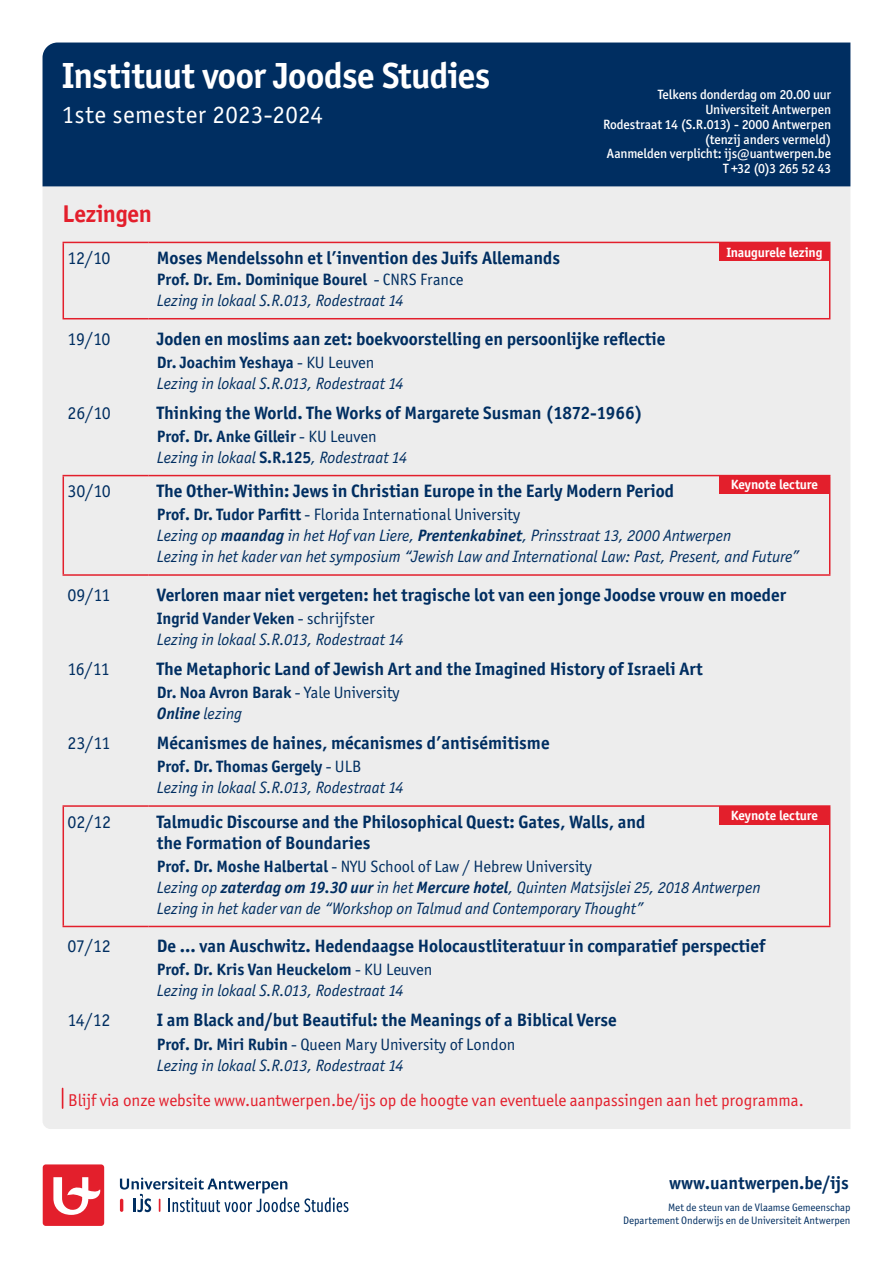
<style>
.page{position:relative;width:893px;height:1263px;background:#fff}
.page>*{position:absolute;margin:0;border:0;box-sizing:border-box;transform-origin:0 0}
.t1{font:700 36.45px "Officina Sans ITC Std";letter-spacing:-.02em;color:#fff}
.t2{font:24.9px "Officina Sans ITC Std";letter-spacing:.015em;color:#fff}
.t3{font:700 24.3px "Officina Sans ITC Std";letter-spacing:-.015em;color:#e31f2c}
.t4{font:700 18px/21px "Officina Sans ITC Std";color:#002e61}
.t5{font:18px "Officina Sans ITC Std";letter-spacing:-.025em;color:#002e61}
.t6{font:17.1px "Officina Sans ITC Std";color:#e31f2c}
.t7{font:italic 16.5px/21px "Officina Sans ITC Std";letter-spacing:-.005em;color:#002e61}
.t8{font:700 16.5px/21px "Officina Sans ITC Std";color:#002e61}
.t9{font:500 13.5px/14.9px "Officina Sans ITC Std";letter-spacing:-.01em;color:#fff;text-align:right}
.t10{font:700 13.5px "Officina Sans ITC Std";letter-spacing:-.005em;color:#fff}
.t11{font:10.8px/12.9px "Officina Sans ITC Std";color:#002e61;text-align:right}
.s1{font-weight:700;font-style:normal}
.s2{font-style:normal}
.s3{font-weight:700}
.s4{font-weight:400}
.s5{font-style:italic}
.s6{font-weight:400;font-style:italic}
</style>
<div class="page">
<div style="left:43px;top:186px;width:807px;height:943px;background:#ededed"></div>
<div style="left:43px;top:43px;width:807px;height:143px;background:#002e61"></div>
<hr style="left:63px;top:805px;width:85px;height:2px;background:#e31f2c">
<hr style="left:63px;top:807px;width:1px;height:119px;background:#e31f2c">
<hr style="left:148px;top:805px;width:682px;height:2px;background:#e31f2c">
<hr style="left:829px;top:807px;width:1px;height:119px;background:#e31f2c">
<hr style="left:63px;top:926px;width:85px;height:1px;background:#e31f2c">
<hr style="left:148px;top:926px;width:682px;height:1px;background:#e31f2c">
<hr style="left:63px;top:475px;width:85px;height:1px;background:#e31f2c">
<hr style="left:63px;top:476px;width:1px;height:98px;background:#e31f2c">
<hr style="left:148px;top:475px;width:682px;height:1px;background:#e31f2c">
<hr style="left:829px;top:476px;width:1px;height:98px;background:#e31f2c">
<hr style="left:63px;top:574px;width:85px;height:2px;background:#e31f2c">
<hr style="left:148px;top:574px;width:682px;height:2px;background:#e31f2c">
<hr style="left:63px;top:242px;width:85px;height:1px;background:#e31f2c">
<hr style="left:63px;top:243px;width:1px;height:75px;background:#e31f2c">
<hr style="left:148px;top:242px;width:682px;height:1px;background:#e31f2c">
<hr style="left:829px;top:243px;width:1px;height:75px;background:#e31f2c">
<hr style="left:63px;top:318px;width:85px;height:1px;background:#e31f2c">
<hr style="left:148px;top:318px;width:682px;height:1px;background:#e31f2c">
<div style="left:43px;top:1164px;width:61px;height:62px;background:#e31f2c;border-radius:3px"></div>
<svg style="left:53px;top:1177px;width:48px;height:38px"></svg>
<svg style="left:120px;top:1177px;width:228px;height:35px"></svg>
<div style="left:719px;top:243px;width:111px;height:18px;background:#e31f2c"></div>
<div style="left:719px;top:475px;width:111px;height:19px;background:#e31f2c"></div>
<div style="left:719px;top:806px;width:111px;height:18px;background:#e31f2c"></div>
<svg style="left:62px;top:1088px;width:1px;height:20px"></svg>
<h1 class="t1" style="left:62px;top:53px;width:430px">Instituut voor Joodse Studies</h1>
<h2 class="t2" style="left:62px;top:100px;width:263px">1ste semester 2023-2024</h2>
<h3 class="t3" style="left:63px;top:198px;width:91px">Lezingen</h3>
<p class="t9" style="left:603px;top:87px;width:229px">Telkens donderdag om 20.00 uur<br>Universiteit Antwerpen<br>Rodestraat 14 (S.R.013) - 2000 Antwerpen (tenzij anders vermeld)<br>Aanmelden verplicht: ijs@uantwerpen.be<br>T +32 (0)3 265 52 43</p>
<p class="t10" style="left:726px;top:244px;width:98px">Inaugurele lezing</p>
<p class="t5" style="left:68px;top:247px;width:44px">12/10</p>
<p class="t4" style="left:157px;top:247px;width:405px">Moses Mendelssohn et l’invention des Juifs Allemands</p>
<p class="t7" style="left:157px;top:269px;width:308px"><span class="s1">Prof. Dr. Em. Dominique Bourel</span> <span class="s2">- CNRS France<br></span>Lezing in lokaal S.R.013, Rodestraat 14</p>
<p class="t5" style="left:68px;top:328px;width:44px">19/10</p>
<p class="t4" style="left:157px;top:328px;width:510px">Joden en moslims aan zet: boekvoorstelling en persoonlijke reflectie</p>
<p class="t7" style="left:157px;top:352px;width:248px"><span class="s1">Dr. Joachim Yeshaya</span> <span class="s2">- KU Leuven<br></span>Lezing in lokaal S.R.013, Rodestraat 14</p>
<p class="t5" style="left:68px;top:402px;width:45px">26/10</p>
<p class="t4" style="left:157px;top:402px;width:487px">Thinking the World. The Works of Margarete Susman (1872-1966)</p>
<p class="t7" style="left:157px;top:426px;width:252px"><span class="s1">Prof. Dr. Anke Gilleir</span> <span class="s2">- KU Leuven<br></span>Lezing in lokaal <span class="s1">S.R.125</span>, Rodestraat 14</p>
<p class="t5" style="left:68px;top:481px;width:45px">30/10</p>
<p class="t4" style="left:157px;top:480px;width:519px">The Other-Within: Jews in Christian Europe in the Early Modern Period</p>
<p class="t7" style="left:157px;top:504px;width:644px"><span class="s1">Prof. Dr. Tudor Parfitt</span> <span class="s2">- Florida International University<br></span>Lezing op <span class="s3">maandag</span> in het Hof van Liere, <span class="s3">Prentenkabinet</span>, Prinsstraat 13, 2000 Antwerpen<br>Lezing in het kader van het symposium “Jewish Law and International Law: Past, Present, and Future”</p>
<p class="t5" style="left:68px;top:584px;width:45px">09/11</p>
<p class="t4" style="left:157px;top:584px;width:631px">Verloren maar niet vergeten: het tragische lot van een jonge Joodse vrouw en moeder</p>
<p class="t7" style="left:157px;top:608px;width:248px"><span class="s1">Ingrid Vander Veken</span> <span class="s2">- schrijfster<br></span>Lezing in lokaal S.R.013, Rodestraat 14</p>
<p class="t5" style="left:68px;top:658px;width:44px">16/11</p>
<p class="t4" style="left:157px;top:658px;width:548px">The Metaphoric Land of Jewish Art and the Imagined History of Israeli Art</p>
<p class="t8" style="left:157px;top:682px;width:244px">Dr. Noa Avron Barak <span class="s4">- Yale University<br></span><span class="s5">Online</span> <span class="s6">lezing</span></p>
<p class="t5" style="left:68px;top:733px;width:45px">23/11</p>
<p class="t4" style="left:157px;top:732px;width:394px">Mécanismes de haines, mécanismes d’antisémitisme</p>
<p class="t7" style="left:157px;top:756px;width:248px"><span class="s1">Prof. Dr. Thomas Gergely</span> <span class="s2">- ULB<br></span>Lezing in lokaal S.R.013, Rodestraat 14</p>
<p class="t5" style="left:68px;top:811px;width:45px">02/12</p>
<p class="t4" style="left:157px;top:811px;width:490px">Talmudic Discourse and the Philosophical Quest: Gates, Walls, and the Formation of Boundaries</p>
<p class="t7" style="left:157px;top:856px;width:605px"><span class="s1">Prof. Dr. Moshe Halbertal</span> <span class="s2">- NYU School of Law / Hebrew University<br></span>Lezing op <span class="s3">zaterdag om 19.30 uur</span> in het <span class="s3">Mercure hotel</span>, Quinten Matsijslei 25, 2018 Antwerpen<br>Lezing in het kader van de “Workshop on Talmud and Contemporary Thought”</p>
<p class="t5" style="left:68px;top:936px;width:45px">07/12</p>
<p class="t4" style="left:157px;top:935px;width:610px">De … van Auschwitz. Hedendaagse Holocaustliteratuur in comparatief perspectief</p>
<p class="t7" style="left:157px;top:959px;width:277px"><span class="s1">Prof. Dr. Kris Van Heuckelom</span> <span class="s2">- KU Leuven<br></span>Lezing in lokaal S.R.013, Rodestraat 14</p>
<p class="t5" style="left:68px;top:1010px;width:45px">14/12</p>
<p class="t4" style="left:157px;top:1010px;width:461px">I am Black and/but Beautiful: the Meanings of a Biblical Verse</p>
<p class="t7" style="left:157px;top:1033px;width:360px"><span class="s1">Prof. Dr. Miri Rubin</span> <span class="s2">- Queen Mary University of London<br></span>Lezing in lokaal S.R.013, Rodestraat 14</p>
<p class="t10" style="left:731px;top:476px;width:89px">Keynote lecture</p>
<p class="t10" style="left:731px;top:807px;width:89px">Keynote lecture</p>
<p class="t6" style="left:68px;top:1090px;width:737px">Blijf via onze website www.uantwerpen.be/ijs op de hoogte van eventuele aanpassingen aan het programma.</p>
<p class="t4" style="left:669px;top:1172px;width:181px">www.uantwerpen.be/ijs</p>
<p class="t11" style="left:623px;top:1201px;width:229px">Met de steun van de Vlaamse Gemeenschap<br>Departement Onderwijs en de Universiteit Antwerpen</p>
</div>
